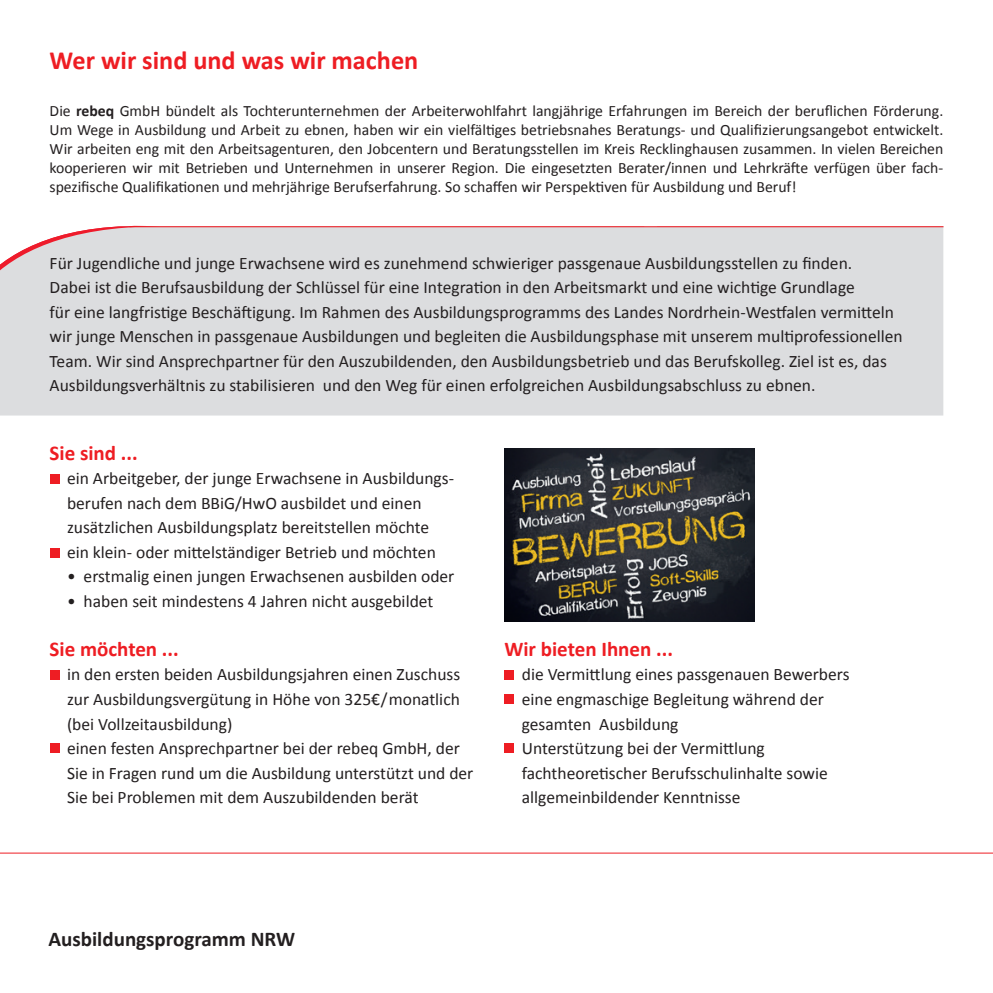
<style>
.page{position:relative;width:993px;height:993px;background:#fff}
.page>*{position:absolute;margin:0;border:0;box-sizing:border-box;transform-origin:0 0}
.t1{font:700 26.25px "Calibri";color:#ee1d23}
.t2{font:700 21px "Calibri";color:#ee1d23}
.t3{font:700 21px "Calibri";color:#231f20}
.t4{font:17.5px/24.5px "Calibri";color:#231f20}
.t5{font:15.75px/18.9px "Calibri";color:#231f20;text-align:justify}
.s1{font-weight:700}
</style>
<div class="page">
<hr style="left:0;top:852px;width:992px;height:1px;background:#ee1d23">
<div style="left:50px;top:474px;width:10px;height:10px;background:#ee1d23"></div>
<div style="left:50px;top:547px;width:10px;height:10px;background:#ee1d23"></div>
<div style="left:0;top:227px;width:943px;height:188px;background:#dcdddf"></div>
<svg style="left:0;top:225px;width:160px;height:127px;background:#dfdbdd"></svg>
<hr style="left:129px;top:226px;width:814px;height:1px;background:#ee1d23">
<div style="left:50px;top:669px;width:10px;height:10px;background:#ee1d23"></div>
<div style="left:50px;top:743px;width:10px;height:10px;background:#ee1d23"></div>
<div style="left:504px;top:669px;width:10px;height:10px;background:#ee1d23"></div>
<div style="left:504px;top:694px;width:10px;height:10px;background:#ee1d23"></div>
<div style="left:504px;top:743px;width:10px;height:10px;background:#ee1d23"></div>
<img style="left:504px;top:449px;width:250px;height:172px">
<h1 class="t1" style="left:50px;top:44px;width:370px">Wer wir sind und was wir machen</h1>
<p class="t5" style="left:50px;top:101px;width:894px">Die <span class="s1">rebeq</span> GmbH bündelt als Tochterunternehmen der Arbeiterwohlfahrt langjährige Erfahrungen im Bereich der beruflichen Förderung.<br>Um Wege in Ausbildung und Arbeit zu ebnen, haben wir ein vielfältiges betriebsnahes Beratungs- und Qualifizierungsangebot entwickelt.<br>Wir arbeiten eng mit den Arbeitsagenturen, den Jobcentern und Beratungsstellen im Kreis Recklinghausen zusammen. In vielen Bereichen kooperieren wir mit Betrieben und Unternehmen in unserer Region. Die eingesetzten Berater/innen und Lehrkräfte verfügen über fach&shy;spezifische Qualifikationen und mehrjährige Berufserfahrung. So schaffen wir Perspektiven für Ausbildung und Beruf!</p>
<p class="t4" style="left:50px;top:250px;width:854px">Für Jugendliche und junge Erwachsene wird es zunehmend schwieriger passgenaue Ausbildungsstellen zu finden.<br>Dabei ist die Berufsausbildung der Schlüssel für eine Integration in den Arbeitsmarkt und eine wichtige Grundlage<br>für eine langfristige Beschäftigung. Im Rahmen des Ausbildungsprogramms des Landes Nordrhein-Westfalen vermitteln wir junge Menschen in passgenaue Ausbildungen und begleiten die Ausbildungsphase mit unserem multiprofessionellen Team. Wir sind Ansprechpartner für den Auszubildenden, den Ausbildungsbetrieb und das Berufskolleg. Ziel ist es, das Ausbildungsverhältnis zu stabilisieren und den Weg für einen erfolgreichen Ausbildungsabschluss zu ebnen.</p>
<p class="t2" style="left:50px;top:439px;width:90px">Sie sind ...</p>
<p class="t4" style="left:67px;top:466px;width:388px">ein Arbeitgeber, der junge Erwachsene in Ausbildungs&shy;berufen nach dem BBiG/HwO ausbildet und einen zusätzlichen Ausbildungsplatz bereitstellen möchte ein klein- oder mittelständiger Betrieb und möchten</p>
<p class="t4" style="left:67px;top:564px;width:389px">• erstmalig einen jungen Erwachsenen ausbilden oder</p>
<p class="t4" style="left:67px;top:588px;width:368px">• haben seit mindestens 4 Jahren nicht ausgebildet</p>
<p class="t2" style="left:50px;top:635px;width:131px">Sie möchten ...</p>
<p class="t4" style="left:67px;top:662px;width:408px">in den ersten beiden Ausbildungsjahren einen Zuschuss zur Ausbildungsvergütung in Höhe von 325€/monatlich (bei Vollzeitausbildung)<br>einen festen Ansprechpartner bei der rebeq GmbH, der Sie in Fragen rund um die Ausbildung unterstützt und der Sie bei Problemen mit dem Auszubildenden berät</p>
<p class="t2" style="left:504px;top:635px;width:170px">Wir bieten Ihnen ...</p>
<p class="t4" style="left:521px;top:662px;width:329px">die Vermittlung eines passgenauen Bewerbers eine engmaschige Begleitung während der gesamten Ausbildung<br>Unterstützung bei der Vermittlung fachtheoretischer Berufsschulinhalte sowie allgemeinbildender Kenntnisse</p>
<p class="t3" style="left:48px;top:925px;width:248px">Ausbildungsprogramm NRW</p>
</div>
